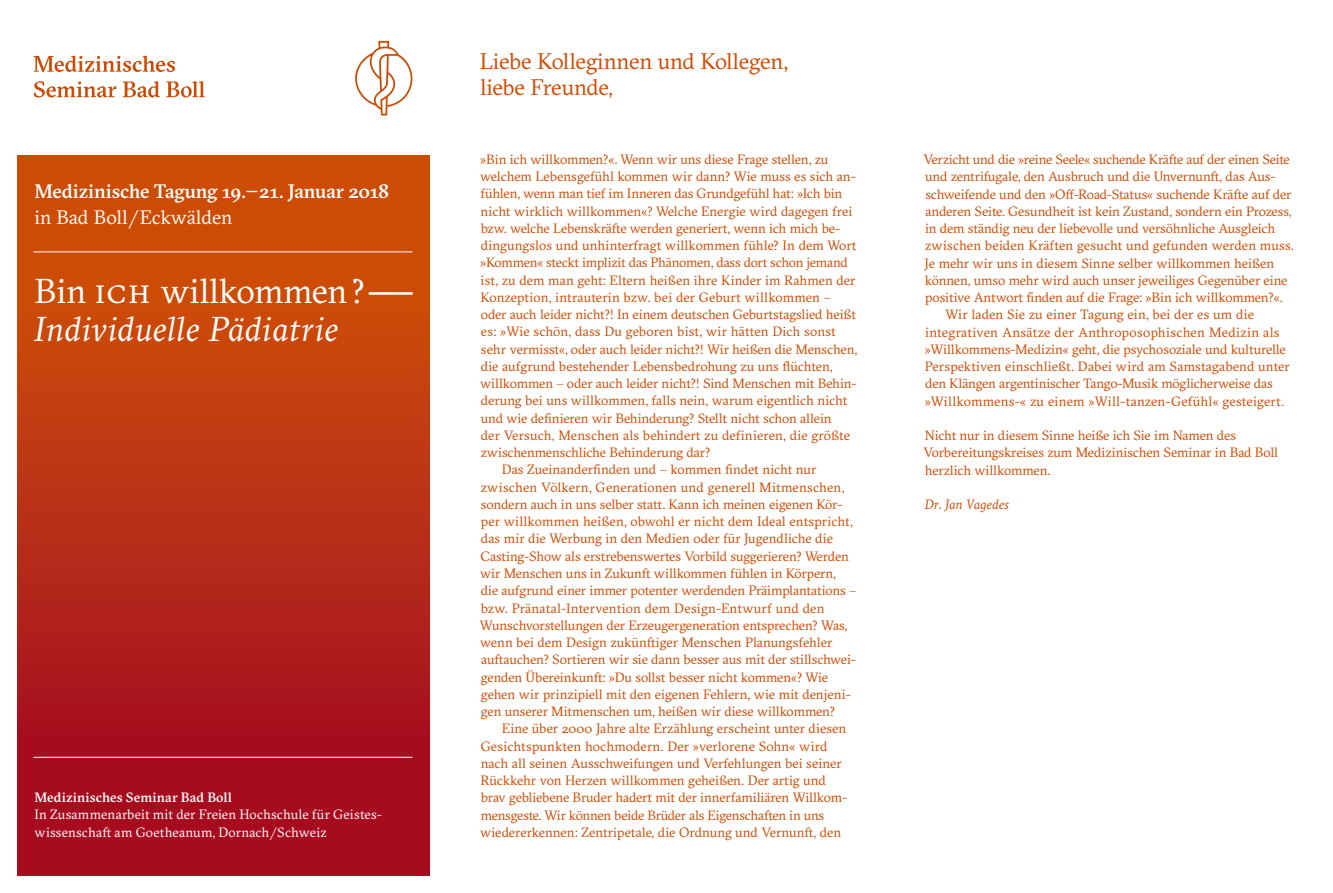
<style>
.page{position:relative;width:1333px;height:893px;background:#fff}
.page>*{position:absolute;margin:0;border:0;box-sizing:border-box;transform-origin:0 0}
.t1{font:italic 34.5px "GT Sectra";letter-spacing:.02em;color:#fff}
.t2{font:34.5px "GT Sectra";color:#fff}
.t3{font:22.5px/25.8px "GT Sectra";letter-spacing:-.01em;color:#cd4c05}
.t4{font:500 19.5px "GT Sectra";letter-spacing:-.02em;color:#fff}
.t5{font:19.5px "GT Sectra";color:#fff}
.t6{font:13.5px/17.2px "GT Sectra";letter-spacing:-.005em;color:#cd4c05}
.t7{font:13.5px "GT Sectra";letter-spacing:.015em;color:#cd4c05}
.t8{font:13.5px/17.2px "GT Sectra";letter-spacing:.015em;color:#fff}
.t9{font:13.5px "GT Sectra";letter-spacing:.025em;color:#cd4c05}
.t10{font:500 13.5px "GT Sectra";letter-spacing:.01em;color:#fff}
.t11{font:italic 13.5px "GT Sectra";color:#cd4c05}
</style>
<div class="page">
<div style="left:17px;top:155px;width:412px;height:721px;background:linear-gradient(to bottom,#d35804,#a00523)"></div>
<hr style="left:33px;top:251px;width:379px;height:1px;background:#fff">
<hr style="left:33px;top:757px;width:379px;height:1px;background:#fff">
<svg style="left:34px;top:81px;width:171px;height:17px"></svg>
<svg style="left:34px;top:56px;width:141px;height:16px"></svg>
<svg style="left:355px;top:41px;width:58px;height:74px"></svg>
<h3 class="t4" style="left:34px;top:179px;width:356px">Medizinische Tagung 19.–21. Januar 2018</h3>
<h3 class="t5" style="left:34px;top:206px;width:199px">in Bad Boll/Eckwälden</h3>
<h1 class="t2" style="left:35px;top:270px;width:369px">Bin ICH willkommen? —</h1>
<h1 class="t1" style="left:35px;top:307px;width:306px">Individuelle Pädiatrie</h1>
<p class="t10" style="left:34px;top:789px;width:199px">Medizinisches Seminar Bad Boll</p>
<p class="t8" style="left:34px;top:806px;width:349px">In Zusammenarbeit mit der Freien Hochschule für Geistes&shy;wissenschaft am Goetheanum, Dornach/Schweiz</p>
<h2 class="t3" style="left:480px;top:48px;width:310px">Liebe Kolleginnen und Kollegen, liebe Freunde,</h2>
<p class="t6" style="left:480px;top:151px;width:350px">»Bin ich willkommen?«. Wenn wir uns diese Frage stellen, zu</p>
<p class="t6" style="left:480px;top:168px;width:377px">welchem Lebensgefühl kommen wir dann? Wie muss es sich an-</p>
<p class="t6" style="left:481px;top:185px;width:363px">fühlen, wenn man tief im Inneren das Grundgefühl hat: »Ich bin</p>
<p class="t6" style="left:481px;top:202px;width:373px">nicht wirklich willkommen«? Welche Energie wird dagegen frei</p>
<p class="t6" style="left:481px;top:220px;width:361px">bzw. welche Lebenskräfte werden generiert, wenn ich mich be-</p>
<p class="t6" style="left:481px;top:237px;width:377px">dingungslos und unhinterfragt willkommen fühle? In dem Wort</p>
<p class="t6" style="left:480px;top:254px;width:369px">»Kommen« steckt implizit das Phänomen, dass dort schon jemand</p>
<p class="t6" style="left:481px;top:271px;width:376px">ist, zu dem man geht: Eltern heißen ihre Kinder im Rahmen der</p>
<p class="t6" style="left:480px;top:289px;width:352px">Konzeption, intrauterin bzw. bei der Geburt willkommen –</p>
<p class="t6" style="left:481px;top:306px;width:377px">oder auch leider nicht?! In einem deutschen Geburtstagslied heißt</p>
<p class="t6" style="left:481px;top:323px;width:356px">es: »Wie schön, dass Du geboren bist, wir hätten Dich sonst</p>
<p class="t6" style="left:481px;top:340px;width:378px">sehr vermisst«, oder auch leider nicht?! Wir heißen die Menschen,</p>
<p class="t6" style="left:481px;top:358px;width:353px">die aufgrund bestehender Lebensbedrohung zu uns flüchten,</p>
<p class="t6" style="left:480px;top:375px;width:378px">willkommen – oder auch leider nicht?! Sind Menschen mit Behin-</p>
<p class="t6" style="left:481px;top:392px;width:368px">derung bei uns willkommen, falls nein, warum eigentlich nicht</p>
<p class="t6" style="left:481px;top:409px;width:352px">und wie definieren wir Behinderung? Stellt nicht schon allein</p>
<p class="t6" style="left:481px;top:427px;width:371px">der Versuch, Menschen als behindert zu definieren, die größte</p>
<p class="t6" style="left:481px;top:444px;width:231px">zwischenmenschliche Behinderung dar?</p>
<p class="t6" style="left:502px;top:461px;width:316px">Das Zueinanderfinden und – kommen findet nicht nur</p>
<p class="t6" style="left:481px;top:478px;width:365px">zwischen Völkern, Generationen und generell Mitmenschen,</p>
<p class="t6" style="left:481px;top:496px;width:363px">sondern auch in uns selber statt. Kann ich meinen eigenen Kör-</p>
<p class="t6" style="left:481px;top:513px;width:374px">per willkommen heißen, obwohl er nicht dem Ideal entspricht,</p>
<p class="t6" style="left:481px;top:530px;width:354px">das mir die Werbung in den Medien oder für Jugendliche die</p>
<p class="t6" style="left:481px;top:547px;width:370px">Casting-Show als erstrebenswertes Vorbild suggerieren? Werden</p>
<p class="t6" style="left:480px;top:565px;width:357px">wir Menschen uns in Zukunft willkommen fühlen in Körpern,</p>
<p class="t6" style="left:481px;top:582px;width:377px">die aufgrund einer immer potenter werdenden Präimplantations –</p>
<p class="t7" style="left:481px;top:600px;width:345px">bzw. Pränatal-Intervention dem Design-Entwurf und den</p>
<p class="t6" style="left:480px;top:616px;width:369px">Wunschvorstellungen der Erzeugergeneration entsprechen? Was,</p>
<p class="t6" style="left:480px;top:634px;width:354px">wenn bei dem Design zukünftiger Menschen Planungsfehler</p>
<p class="t6" style="left:481px;top:651px;width:377px">auftauchen? Sortieren wir sie dann besser aus mit der stillschwei-</p>
<p class="t6" style="left:481px;top:668px;width:349px">genden Übereinkunft: »Du sollst besser nicht kommen«? Wie</p>
<p class="t6" style="left:481px;top:685px;width:372px">gehen wir prinzipiell mit den eigenen Fehlern, wie mit denjeni-</p>
<p class="t6" style="left:481px;top:703px;width:356px">gen unserer Mitmenschen um, heißen wir diese willkommen?</p>
<p class="t6" style="left:502px;top:720px;width:346px">Eine über 2000 Jahre alte Erzählung erscheint unter diesen</p>
<p class="t6" style="left:481px;top:737px;width:349px">Gesichtspunkten hochmodern. Der »verlorene Sohn« wird</p>
<p class="t6" style="left:481px;top:754px;width:362px">nach all seinen Ausschweifungen und Verfehlungen bei seiner</p>
<p class="t6" style="left:481px;top:772px;width:347px">Rückkehr von Herzen willkommen geheißen. Der artig und</p>
<p class="t6" style="left:481px;top:789px;width:368px">brav gebliebene Bruder hadert mit der innerfamiliären Willkom-</p>
<p class="t6" style="left:481px;top:806px;width:345px">mensgeste. Wir können beide Brüder als Eigenschaften in uns</p>
<p class="t6" style="left:480px;top:823px;width:363px">wiedererkennen: Zentripetale, die Ordnung und Vernunft, den</p>
<p class="t6" style="left:923px;top:151px;width:368px">Verzicht und die »reine Seele« suchende Kräfte auf der einen Seite</p>
<p class="t6" style="left:925px;top:168px;width:352px">und zentrifugale, den Ausbruch und die Unvernunft, das Aus-</p>
<p class="t6" style="left:925px;top:185px;width:368px">schweifende und den »Off-Road-Status« suchende Kräfte auf der</p>
<p class="t6" style="left:925px;top:202px;width:368px">anderen Seite. Gesundheit ist kein Zustand, sondern ein Prozess,</p>
<p class="t6" style="left:925px;top:220px;width:352px">in dem ständig neu der liebevolle und versöhnliche Ausgleich</p>
<p class="t6" style="left:925px;top:237px;width:370px">zwischen beiden Kräften gesucht und gefunden werden muss.</p>
<p class="t6" style="left:925px;top:254px;width:351px">Je mehr wir uns in diesem Sinne selber willkommen heißen</p>
<p class="t6" style="left:925px;top:271px;width:364px">können, umso mehr wird auch unser jeweiliges Gegenüber eine</p>
<p class="t6" style="left:925px;top:289px;width:359px">positive Antwort finden auf die Frage: »Bin ich willkommen?«.</p>
<p class="t6" style="left:945px;top:306px;width:310px">Wir laden Sie zu einer Tagung ein, bei der es um die</p>
<p class="t9" style="left:925px;top:324px;width:356px">integrativen Ansätze der Anthroposophischen Medizin als</p>
<p class="t6" style="left:925px;top:340px;width:363px">»Willkommens-Medizin« geht, die psychosoziale und kulturelle</p>
<p class="t6" style="left:925px;top:358px;width:366px">Perspektiven einschließt. Dabei wird am Samstagabend unter</p>
<p class="t6" style="left:925px;top:375px;width:349px">den Klängen argentinischer Tango-Musik möglicherweise das</p>
<p class="t7" style="left:925px;top:393px;width:361px">»Willkommens-« zu einem »Will-tanzen-Gefühl« gesteigert.</p>
<p class="t6" style="left:923px;top:427px;width:356px">Nicht nur in diesem Sinne heiße ich Sie im Namen des<br>Vorbereitungskreises zum Medizinischen Seminar in Bad Boll herzlich willkommen.</p>
<p class="t11" style="left:925px;top:496px;width:86px">Dr. Jan Vagedes</p>
</div>
